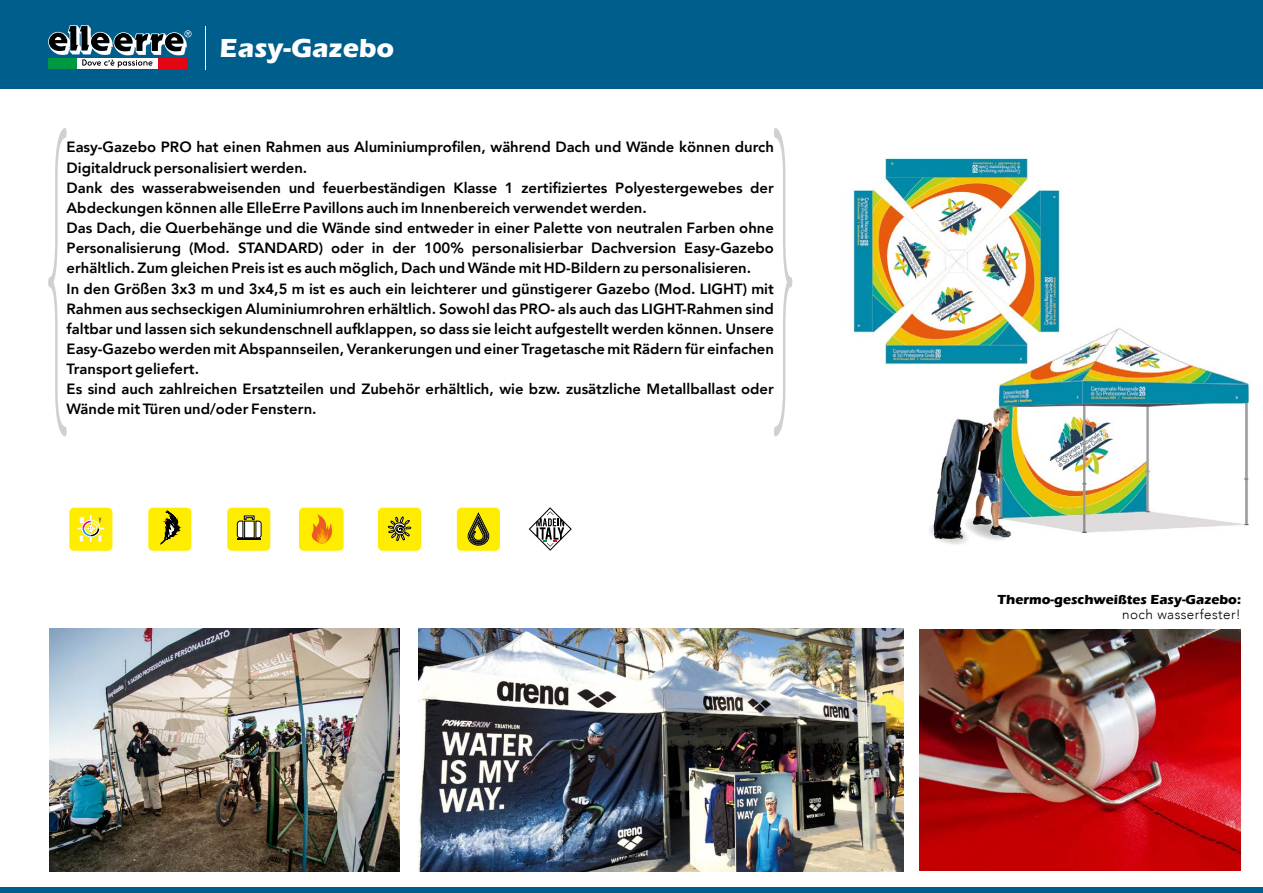
<style>
.page{position:relative;width:1263px;height:893px;background:#fff}
.page>*{position:absolute;margin:0;border:0;box-sizing:border-box;transform-origin:0 0}
.t1{font:700 27px "ITC Eras Std";color:#fff}
.t2{font:800 14.85px/20.1px "Avenir";color:#000}
.t3{font:700 13.5px "Eras ITC";color:#000}
.t4{font:300 13.5px "Avenir";letter-spacing:.03em;color:#000}
</style>
<div class="page">
<div style="left:0;top:0;width:1263px;height:88px;background:#005e8c"></div>
<div style="left:0;top:888px;width:1263px;height:5px;background:#005e8c"></div>
<hr style="left:205px;top:26px;width:1px;height:43px;background:#fff">
<div style="left:77px;top:58px;width:81px;height:11px;background:#fff"></div>
<div style="left:48px;top:58px;width:29px;height:11px;background:#009841"></div>
<div style="left:158px;top:58px;width:29px;height:11px;background:#e30613"></div>
<svg style="left:48px;top:25px;width:144px;height:43px"></svg>
<img style="left:50px;top:628px;width:350px;height:244px">
<img style="left:419px;top:628px;width:485px;height:244px">
<svg style="left:48px;top:128px;width:19px;height:309px"></svg>
<svg style="left:774px;top:128px;width:18px;height:308px"></svg>
<svg style="left:529px;top:507px;width:43px;height:44px"></svg>
<div style="left:148px;top:508px;width:43px;height:43px;background:#ffed00;border-radius:5px"></div>
<svg style="left:160px;top:511px;width:19px;height:33px"></svg>
<div style="left:227px;top:508px;width:43px;height:43px;background:#ffed00;border-radius:5px"></div>
<svg style="left:237px;top:516px;width:24px;height:24px"></svg>
<div style="left:378px;top:508px;width:43px;height:43px;background:#ffed00;border-radius:5px"></div>
<svg style="left:388px;top:517px;width:23px;height:24px"></svg>
<div style="left:457px;top:508px;width:43px;height:43px;background:#ffed00;border-radius:5px"></div>
<svg style="left:468px;top:513px;width:21px;height:32px"></svg>
<div style="left:299px;top:508px;width:45px;height:43px;background:#ffed00;border-radius:5px"></div>
<svg style="left:311px;top:514px;width:22px;height:30px"></svg>
<div style="left:69px;top:508px;width:43px;height:43px;background:#ffed00;border-radius:5px"></div>
<svg style="left:78px;top:515px;width:26px;height:27px"></svg>
<div style="left:82px;top:520px;width:18px;height:17px;border:1px solid #fff;border-radius:50%"></div>
<div style="left:85px;top:523px;width:12px;height:11px;border:1px solid #fff;border-radius:50%"></div>
<img style="left:853px;top:157px;width:397px;height:387px">
<img style="left:920px;top:629px;width:321px;height:242px">
<h1 class="t1" style="left:219px;top:32px;width:176px">Easy-Gazebo</h1>
<p class="t2" style="left:67px;top:137px;width:709px">Easy-Gazebo PRO hat einen Rahmen aus Aluminiumprofilen, während Dach und Wände können durch Digitaldruck personalisiert werden.<br>Dank des wasserabweisenden und feuerbeständigen Klasse 1 zertifiziertes Polyestergewebes der Abdeckungen können alle ElleErre Pavillons auch im Innenbereich verwendet werden.<br>Das Dach, die Querbehänge und die Wände sind entweder in einer Palette von neutralen Farben ohne Personalisierung (Mod. STANDARD) oder in der 100% personalisierbar Dachversion Easy-Gazebo erhältlich. Zum gleichen Preis ist es auch möglich, Dach und Wände mit HD-Bildern zu personalisieren.<br>In den Größen 3x3 m und 3x4,5 m ist es auch ein leichterer und günstigerer Gazebo (Mod. LIGHT) mit Rahmen aus sechseckigen Aluminiumrohren erhältlich. Sowohl das PRO- als auch das LIGHT-Rahmen sind faltbar und lassen sich sekundenschnell aufklappen, so dass sie leicht aufgestellt werden können. Unsere Easy-Gazebo werden mit Abspannseilen, Verankerungen und einer Tragetasche mit Rädern für einfachen Transport geliefert.<br>Es sind auch zahlreichen Ersatzteilen und Zubehör erhältlich, wie bzw. zusätzliche Metallballast oder Wände mit Türen und/oder Fenstern.</p>
<p class="t3" style="left:997px;top:592px;width:245px">Thermo-geschweißtes Easy-Gazebo:</p>
<p class="t4" style="left:1122px;top:606px;width:120px">noch wasserfester!</p>
</div>
